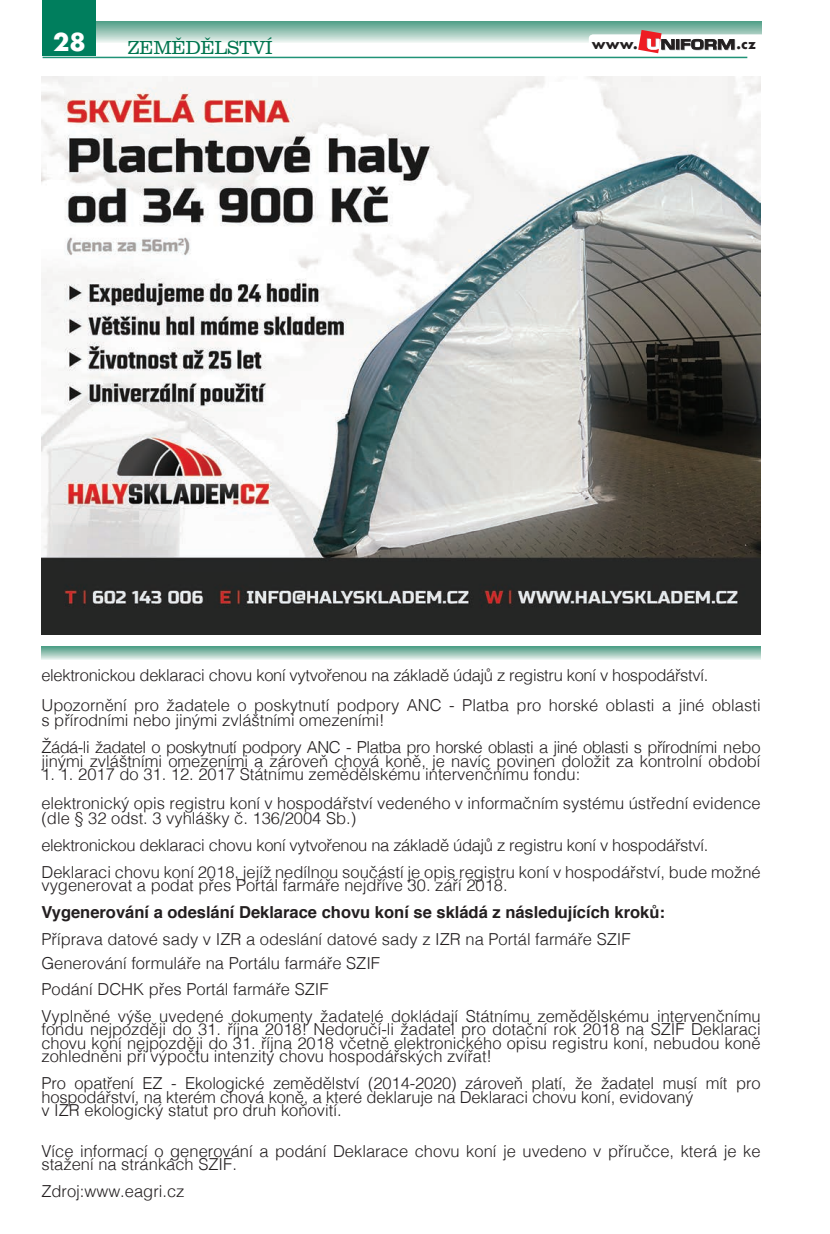
<style>
.page{position:relative;width:830px;height:1234px;background:#fff}
.page>*{position:absolute;margin:0;border:0;box-sizing:border-box;transform-origin:0 0}
.t1{font:700 24px "Futura";color:#fff}
.t2{font:300 19.5px "URW Clarendon TCE";letter-spacing:-.02em;color:#00754f}
.t3{font:300 16.5px/13.5px "Helvetica";color:#231f20}
.t4{font:300 16.5px/30px "Helvetica";letter-spacing:-.02em;color:#231f20}
.t5{font:300 16.5px/27px "Helvetica";letter-spacing:-.03em;color:#231f20}
.t6{font:700 16.5px "Helvetica";color:#231f20}
.t7{font:700 13.5px "Futura";color:#231f20}
</style>
<div class="page">
<svg style="left:96px;top:21px;width:665px;height:21px;background:#94c2b3"></svg>
<div style="left:43px;top:0;width:53px;height:55px;background:#007e5d"></div>
<div style="left:588px;top:34px;width:177px;height:26px;background:#fff;border-radius:4px"></div>
<hr style="left:43px;top:57px;width:704px;height:1px;background:#209377">
<svg style="left:638px;top:30px;width:96px;height:23px"></svg>
<img style="left:41px;top:77px;width:719px;height:557px">
<svg style="left:41px;top:646px;width:719px;height:13px;background:#92c1b2"></svg>
<h1 class="t1" style="left:53px;top:25px;width:34px">28</h1>
<p class="t2" style="left:128px;top:36px;width:146px">ZEMĚDĚLSTVÍ</p>
<p class="t7" style="left:591px;top:34px;width:47px">www.</p>
<p class="t7" style="left:736px;top:34px;width:21px">.cz</p>
<p class="t4" style="left:41px;top:658px;width:720px">elektronickou deklaraci chovu koní vytvořenou na základě údajů z registru koní v hospodářství.<br>Upozornění pro žadatele o poskytnutí podpory ANC - Platba pro horské oblasti a jiné oblasti</p>
<p class="t5" style="left:41px;top:705px;width:720px">s přírodními nebo jinými zvláštními omezeními!<br>Žádá-li žadatel o poskytnutí podpory ANC - Platba pro horské oblasti a jiné oblasti s přírodními nebo</p>
<p class="t3" style="left:41px;top:752px;width:720px">jinými zvláštními omezeními a zároveň chová koně, je navíc povinen doložit za kontrolní období</p>
<p class="t3" style="left:41px;top:758px;width:720px;line-height:28.5px">1. 1. 2017 do 31. 12. 2017 Státnímu zemědělskému intervenčnímu fondu:<br>elektronický opis registru koní v hospodářství vedeného v informačním systému ústřední evidence</p>
<p class="t3" style="left:41px;top:802px;width:720px;line-height:27px">(dle § 32 odst. 3 vyhlášky č. 136/2004 Sb.)<br>elektronickou deklaraci chovu koní vytvořenou na základě údajů z registru koní v hospodářství.<br>Deklaraci chovu koní 2018, jejíž nedílnou součástí je opis registru koní v hospodářství, bude možné</p>
<p class="t3" style="left:41px;top:877px;width:467px">vygenerovat a podat přes Portál farmáře nejdříve 30. září 2018.</p>
<p class="t6" style="left:41px;top:898px;width:624px">Vygenerování a odeslání Deklarace chovu koní se skládá z následujících kroků:</p>
<p class="t3" style="left:41px;top:925px;width:590px;line-height:24px">Příprava datové sady v IZR a odeslání datové sady z IZR na Portál farmáře SZIF<br>Generování formuláře na Portálu farmáře SZIF</p>
<p class="t3" style="left:41px;top:973px;width:720px;line-height:27px">Podání DCHK přes Portál farmáře SZIF<br>Vyplněné výše uvedené dokumenty žadatelé dokládají Státnímu zemědělskému intervenčnímu</p>
<p class="t3" style="left:41px;top:1021px;width:720px;text-align:justify">fondu nejpozději do 31. října 2018! Nedoručí-li žadatel pro dotační rok 2018 na SZIF Deklaraci chovu koní nejpozději do 31. října 2018 včetně elektronického opisu registru koní, nebudou koně zohledněni při výpočtu intenzity chovu hospodářských zvířat!</p>
<p class="t3" style="left:41px;top:1075px;width:720px">Pro opatření EZ - Ekologické zemědělství (2014-2020) zároveň platí, že žadatel musí mít pro hospodářství, na kterém chová koně, a které deklaruje na Deklaraci chovu koní, evidovaný<br>v IZR ekologický statut pro druh koňovití.</p>
<p class="t3" style="left:41px;top:1142px;width:720px">Více informací o generování a podání Deklarace chovu koní je uvedeno v příručce, která je ke stažení na stránkách SZIF.</p>
<p class="t3" style="left:41px;top:1183px;width:145px">Zdroj:www.eagri.cz</p>
</div>
